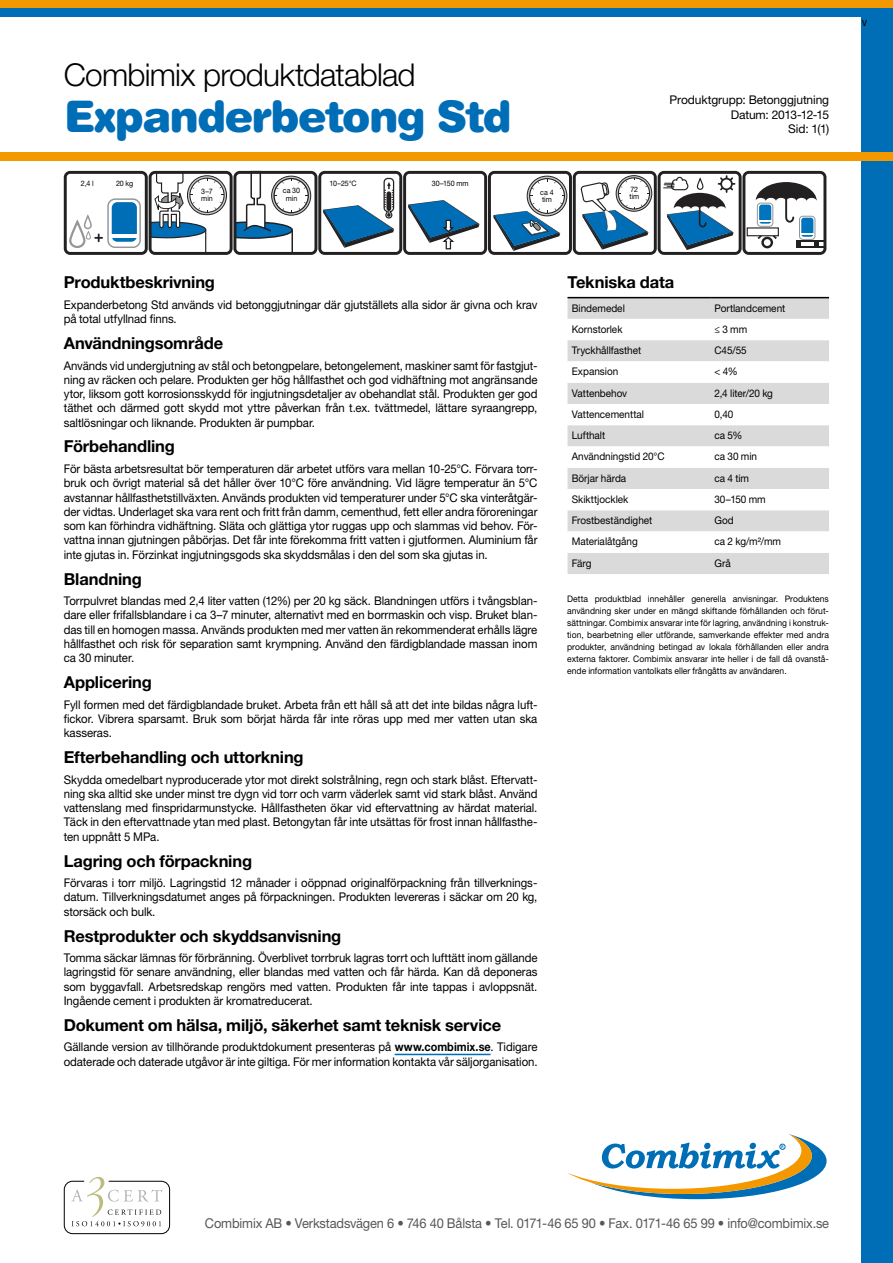
<style>
.page{position:relative;width:893px;height:1263px;background:#fff}
.page>*{position:absolute;margin:0;border:0;box-sizing:border-box;transform-origin:0 0}
.Produktnamn{font:900 43.5px "Helvetica Rounded LT Std";letter-spacing:-.04em;color:#006db7}
.Produktdatablad{font:300 31.5px "Helvetica Neue LT Std";letter-spacing:-.025em;color:#000}
.Huvudtext_Rubrik{font:700 16.5px "Helvetica Neue LT Std";letter-spacing:-.01em;color:#000}
.Adressrad{font:13.5px "Helvetica Neue LT Std";letter-spacing:-.01em;color:#575756;scale:.95 1}
.Huvudtext_brödtext{font:12px/14.2px "Helvetica Neue LT Std";letter-spacing:-.005em;color:#000;text-align:justify;scale:.95 1}
.Versionstext{font:12px "Helvetica Neue LT Std";letter-spacing:-.01em;color:#000}
.Huvudtext_brödtext_l{font:12px "Helvetica Neue LT Std";color:#000;scale:.91 1}
.Tabell_text{font:10.5px "Helvetica Neue LT Std";color:#000;scale:.95 1}
.Ansvarsfrihet{font:9px/12px "Helvetica Neue LT Std";color:#000;text-align:justify;scale:.95 1}
.Diagramtext{font:7.5px/7.5px "Helvetica Neue LT Std";color:#000;scale:.95 1}
.s1{font-weight:700}
</style>
<div class="page">
<div style="left:862px;top:17px;width:31px;height:1246px;background:#006db7"></div>
<div style="left:0;top:0;width:893px;height:9px;background:#f49800"></div>
<div style="left:0;top:9px;width:893px;height:8px;background:#006db7"></div>
<div style="left:0;top:152px;width:893px;height:9px;background:#f49800"></div>
<svg style="left:567px;top:1134px;width:260px;height:65px"></svg>
<svg style="left:71px;top:1177px;width:91px;height:49px"></svg>
<div style="left:64px;top:1181px;width:106px;height:53px;border:1px solid #000;border-radius:8px"></div>
<hr style="left:395px;top:1054px;width:95px;height:1px;background:#006db7">
<div style="left:567px;top:298px;width:262px;height:276px;background:#dadada"></div>
<svg style="left:567px;top:319px;width:262px;height:234px"></svg>
<hr style="left:567px;top:297px;width:143px;height:1px;background:#000">
<hr style="left:710px;top:297px;width:119px;height:1px;background:#000">
<svg style="left:64px;top:171px;width:762px;height:84px"></svg>
<p class="Produktdatablad" style="left:64px;top:56px;width:353px">Combimix produktdatablad</p>
<p class="Produktnamn" style="left:64px;top:88px;width:449px">Expanderbetong Std</p>
<p class="Diagramtext" style="left:81px;top:180px;width:15px">2,4 l</p>
<p class="Diagramtext" style="left:116px;top:180px;width:20px">20 kg</p>
<p class="Diagramtext" style="left:330px;top:180px;width:30px">10–25°C</p>
<p class="Diagramtext" style="left:432px;top:180px;width:40px">30–150 mm</p>
<p class="Diagramtext" style="left:201px;top:187px;width:14px">3–7 min</p>
<p class="Diagramtext" style="left:540px;top:188px;width:16px">ca 4 tim</p>
<p class="Diagramtext" style="left:629px;top:185px;width:12px">72 tim</p>
<p class="Diagramtext" style="left:283px;top:187px;width:20px;text-align:center">ca 30 min</p>
<p class="Versionstext" style="left:670px;top:93px;width:161px">Produktgrupp: Betonggjutning</p>
<p class="Versionstext" style="left:731px;top:107px;width:100px">Datum: 2013-12-15</p>
<p class="Versionstext" style="left:788px;top:122px;width:42px">Sid: 1(1)</p>
<p class="Huvudtext_Rubrik" style="left:64px;top:272px;width:153px">Produktbeskrivning</p>
<p class="Huvudtext_brödtext" style="left:64px;top:297px;width:500px">Expanderbetong Std används vid betonggjutningar där gjutställets alla sidor är givna och krav på total utfyllnad finns.</p>
<p class="Huvudtext_Rubrik" style="left:64px;top:333px;width:161px">Användningsområde</p>
<p class="Huvudtext_brödtext" style="left:64px;top:358px;width:500px">Används vid undergjutning av stål och betongpelare, betongelement, maskiner samt för fastgjut&shy;ning av räcken och pelare. Produkten ger hög hållfasthet och god vidhäftning mot angränsande ytor, liksom gott korrosionsskydd för ingjutningsdetaljer av obehandlat stål. Produkten ger god täthet och därmed gott skydd mot yttre påverkan från t.ex. tvättmedel, lättare syraangrepp, saltlösningar och liknande. Produkten är pumpbar.</p>
<p class="Huvudtext_Rubrik" style="left:64px;top:436px;width:113px">Förbehandling</p>
<p class="Huvudtext_brödtext" style="left:64px;top:461px;width:500px">För bästa arbetsresultat bör temperaturen där arbetet utförs vara mellan 10-25°C. Förvara torr&shy;bruk och övrigt material så det håller över 10°C före användning. Vid lägre temperatur än 5°C avstannar hållfasthetstillväxten. Används produkten vid temperaturer under 5°C ska vinteråtgär&shy;der vidtas. Underlaget ska vara rent och fritt från damm, cementhud, fett eller andra föroreningar som kan förhindra vidhäftning. Släta och glättiga ytor ruggas upp och slammas vid behov. För&shy;vattna innan gjutningen påbörjas. Det får inte förekomma fritt vatten i gjutformen. Aluminium får inte gjutas in. Förzinkat ingjutningsgods ska skyddsmålas i den del som ska gjutas in.</p>
<p class="Huvudtext_Rubrik" style="left:64px;top:568px;width:79px">Blandning</p>
<p class="Huvudtext_brödtext" style="left:64px;top:594px;width:500px">Torrpulvret blandas med 2,4 liter vatten (12%) per 20 kg säck. Blandningen utförs i tvångsblan&shy;dare eller frifallsblandare i ca 3–7 minuter, alternativt med en borrmaskin och visp. Bruket blan&shy;das till en homogen massa. Används produkten med mer vatten än rekommenderat erhålls lägre hållfasthet och risk för separation samt krympning. Använd den färdigblandade massan inom ca 30 minuter.</p>
<p class="Huvudtext_Rubrik" style="left:64px;top:672px;width:90px">Applicering</p>
<p class="Huvudtext_brödtext" style="left:64px;top:697px;width:500px">Fyll formen med det färdigblandade bruket. Arbeta från ett håll så att det inte bildas några luft&shy;fickor. Vibrera sparsamt. Bruk som börjat härda får inte röras upp med mer vatten utan ska kasseras.</p>
<p class="Huvudtext_Rubrik" style="left:64px;top:747px;width:241px">Efterbehandling och uttorkning</p>
<p class="Huvudtext_brödtext" style="left:64px;top:772px;width:500px">Skydda omedelbart nyproducerade ytor mot direkt solstrålning, regn och stark blåst. Eftervatt&shy;ning ska alltid ske under minst tre dygn vid torr och varm väderlek samt vid stark blåst. Använd vattenslang med finspridarmunstycke. Hållfastheten ökar vid eftervattning av härdat material.<br>Täck in den eftervattnade ytan med plast. Betongytan får inte utsättas för frost innan hållfasthe&shy;ten uppnått 5 MPa.</p>
<p class="Huvudtext_Rubrik" style="left:64px;top:850px;width:190px">Lagring och förpackning</p>
<p class="Huvudtext_brödtext" style="left:64px;top:876px;width:500px">Förvaras i torr miljö. Lagringstid 12 månader i oöppnad originalförpackning från tillverknings&shy;datum. Tillverkningsdatumet anges på förpackningen. Produkten levereras i säckar om 20 kg, storsäck och bulk.</p>
<p class="Huvudtext_Rubrik" style="left:64px;top:925px;width:279px">Restprodukter och skyddsanvisning</p>
<p class="Huvudtext_brödtext" style="left:64px;top:951px;width:500px">Tomma säckar lämnas för förbränning. Överblivet torrbruk lagras torrt och lufttätt inom gällande lagringstid för senare användning, eller blandas med vatten och får härda. Kan då deponeras som byggavfall. Arbetsredskap rengörs med vatten. Produkten får inte tappas i avloppsnät.<br>Ingående cement i produkten är kromatreducerat.</p>
<p class="Huvudtext_Rubrik" style="left:64px;top:1015px;width:439px">Dokument om hälsa, miljö, säkerhet samt teknisk service</p>
<p class="Huvudtext_brödtext" style="left:64px;top:1040px;width:500px">Gällande version av tillhörande produktdokument presenteras på <span class="s1">www.combimix.se</span>. Tidigare odaterade och daterade utgåvor är inte giltiga. För mer information kontakta vår säljorganisation.</p>
<p class="Huvudtext_Rubrik" style="left:567px;top:272px;width:108px">Tekniska data</p>
<p class="Tabell_text" style="left:572px;top:301px;width:57px">Bindemedel</p>
<p class="Tabell_text" style="left:714px;top:301px;width:76px">Portlandcement</p>
<p class="Tabell_text" style="left:572px;top:323px;width:55px">Kornstorlek</p>
<p class="Tabell_text" style="left:714px;top:323px;width:36px">≤ 3 mm</p>
<p class="Tabell_text" style="left:572px;top:344px;width:75px">Tryckhållfasthet</p>
<p class="Tabell_text" style="left:714px;top:344px;width:36px">C45/55</p>
<p class="Tabell_text" style="left:572px;top:365px;width:51px">Expansion</p>
<p class="Tabell_text" style="left:714px;top:365px;width:26px">&lt; 4%</p>
<p class="Tabell_text" style="left:572px;top:387px;width:60px">Vattenbehov</p>
<p class="Tabell_text" style="left:714px;top:387px;width:63px">2,4 liter/20 kg</p>
<p class="Tabell_text" style="left:572px;top:408px;width:78px">Vattencementtal</p>
<p class="Tabell_text" style="left:714px;top:408px;width:22px">0,40</p>
<p class="Tabell_text" style="left:572px;top:429px;width:37px">Lufthalt</p>
<p class="Tabell_text" style="left:714px;top:429px;width:31px">ca 5%</p>
<p class="Tabell_text" style="left:572px;top:450px;width:99px">Användningstid 20°C</p>
<p class="Tabell_text" style="left:714px;top:450px;width:47px">ca 30 min</p>
<p class="Tabell_text" style="left:572px;top:472px;width:59px">Börjar härda</p>
<p class="Tabell_text" style="left:714px;top:472px;width:38px">ca 4 tim</p>
<p class="Tabell_text" style="left:572px;top:493px;width:61px">Skikttjocklek</p>
<p class="Tabell_text" style="left:714px;top:493px;width:56px">30–150 mm</p>
<p class="Tabell_text" style="left:572px;top:514px;width:86px">Frostbeständighet</p>
<p class="Tabell_text" style="left:714px;top:514px;width:22px">God</p>
<p class="Tabell_text" style="left:572px;top:535px;width:71px">Materialåtgång</p>
<p class="Tabell_text" style="left:714px;top:535px;width:72px">ca 2 kg/m²/mm</p>
<p class="Tabell_text" style="left:572px;top:557px;width:22px">Färg</p>
<p class="Tabell_text" style="left:714px;top:557px;width:19px">Grå</p>
<p class="Ansvarsfrihet" style="left:567px;top:592px;width:277px">Detta produktblad innehåller generella anvisningar. Produktens användning sker under en mängd skiftande förhållanden och förut&shy;sättningar. Combimix ansvarar inte för lagring, användning i konstruk&shy;tion, bearbetning eller utförande, samverkande effekter med andra produkter, användning betingad av lokala förhållanden eller andra externa faktorer. Combimix ansvarar inte heller i de fall då ovanstå&shy;ende information vantolkats eller frångåtts av användaren.</p>
<p class="Huvudtext_brödtext_l" style="left:862px;top:14px;width:8px">v</p>
<p class="Adressrad" style="left:205px;top:1215px;width:659px">Combimix AB • Verkstadsvägen 6 • 746 40 Bålsta • Tel. 0171-46 65 90 • Fax. 0171-46 65 99 • info@combimix.se</p>
</div>
